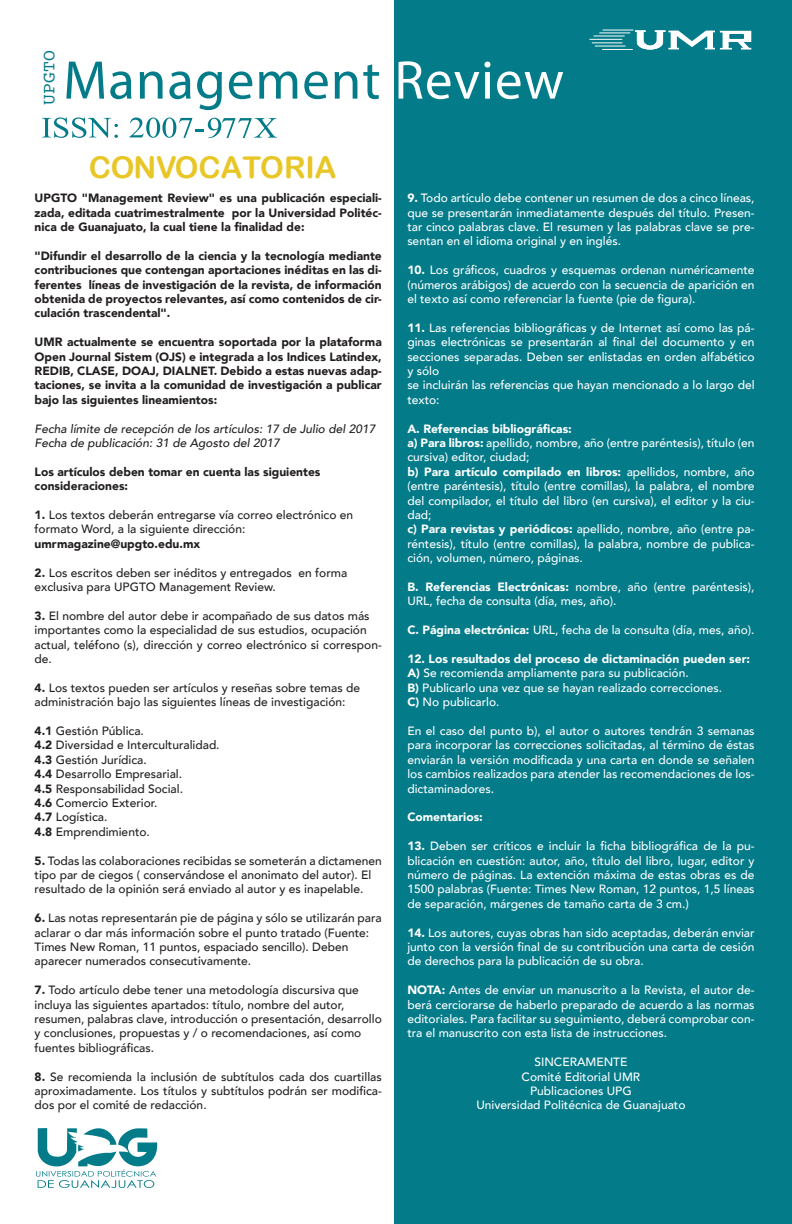
<style>
.page{position:relative;width:792px;height:1224px;background:#fff}
.page>*{position:absolute;margin:0;border:0;box-sizing:border-box;transform-origin:0 0}
.t1{font:30px "Arial Rounded MT Bold";color:#e8c626}
.t2{font:18px "Courier";color:#037b89}
.t3{font:500 12px/14.4px "Avenir";color:#fff;text-align:justify}
.t4{font:500 12px/14.4px "Avenir";color:#231f20}
.t5{font:900 12px/14.4px "Avenir";color:#231f20;text-align:justify}
.t6{font:900 12px "Avenir";color:#fff}
.t7{font:italic 500 12px "Avenir";color:#231f20}
.s1{font-weight:900}
</style>
<div class="page">
<div style="left:394px;top:0;width:398px;height:1224px;background:#037b89"></div>
<svg style="left:42px;top:117px;width:76px;height:21px"></svg>
<svg style="left:635px;top:30px;width:116px;height:20px"></svg>
<hr style="left:599px;top:32px;width:31px;height:1px;background:#fbfbfa">
<hr style="left:592px;top:42px;width:30px;height:1px;background:#fbfbfa">
<hr style="left:594px;top:36px;width:31px;height:1px;background:#fbfbfa">
<hr style="left:589px;top:39px;width:33px;height:1px;background:#fbfbfa">
<hr style="left:595px;top:46px;width:30px;height:1px;background:#fbfbfa">
<hr style="left:602px;top:49px;width:31px;height:1px;background:#fbfbfa">
<hr style="left:603px;top:30px;width:30px;height:1px;background:#fbfbfa">
<svg style="left:66px;top:62px;width:38px;height:37px"></svg>
<svg style="left:110px;top:71px;width:21px;height:28px"></svg>
<svg style="left:140px;top:71px;width:23px;height:28px"></svg>
<svg style="left:169px;top:71px;width:22px;height:28px"></svg>
<svg style="left:197px;top:71px;width:25px;height:39px"></svg>
<svg style="left:229px;top:71px;width:23px;height:28px"></svg>
<svg style="left:259px;top:71px;width:38px;height:28px"></svg>
<svg style="left:304px;top:71px;width:24px;height:28px"></svg>
<svg style="left:335px;top:71px;width:22px;height:28px"></svg>
<svg style="left:363px;top:64px;width:16px;height:35px"></svg>
<svg style="left:399px;top:61px;width:92px;height:38px"></svg>
<svg style="left:497px;top:71px;width:66px;height:28px"></svg>
<svg style="left:129px;top:118px;width:148px;height:20px"></svg>
<svg style="left:36px;top:1128px;width:122px;height:60px"></svg>
<h2 class="t2" style="left:35px;top:105px;width:56px;rotate:-90deg">UPGTO</h2>
<h1 class="t1" style="left:89px;top:149px;width:249px">CONVOCATORIA</h1>
<p class="t5" style="left:35px;top:191px;width:349px">UPGTO "Management Review" es una publicación especiali&shy;zada, editada cuatrimestralmente por la Universidad Politéc&shy;nica de Guanajuato, la cual tiene la finalidad de:</p>
<p class="t5" style="left:35px;top:248px;width:349px">"Difundir el desarrollo de la ciencia y la tecnología mediante contribuciones que contengan aportaciones inéditas en las di&shy;ferentes líneas de investigación de la revista, de información obtenida de proyectos relevantes, así como contenidos de cir&shy;culación trascendental".</p>
<p class="t5" style="left:35px;top:335px;width:349px">UMR actualmente se encuentra soportada por la plataforma Open Journal Sistem (OJS) e integrada a los Indices Latindex, REDIB, CLASE, DOAJ, DIALNET. Debido a estas nuevas adap&shy;taciones, se invita a la comunidad de investigación a publicar bajo las siguientes lineamientos:</p>
<p class="t7" style="left:35px;top:421px;width:342px">Fecha límite de recepción de los artículos: 17 de Julio del 2017</p>
<p class="t7" style="left:35px;top:436px;width:247px">Fecha de publicación: 31 de Agosto del 2017</p>
<p class="t5" style="left:35px;top:464px;width:287px">Los artículos deben tomar en cuenta las siguientes</p>
<p class="t5" style="left:35px;top:479px;width:95px">consideraciones:</p>
<p class="t4" style="left:35px;top:507px;width:320px"><span class="s1">1.</span> Los textos deberán entregarse vía correo electrónico en</p>
<p class="t4" style="left:35px;top:521px;width:212px">formato Word, a la siguiente dirección:</p>
<p class="t5" style="left:35px;top:536px;width:167px">umrmagazine@upgto.edu.mx</p>
<p class="t4" style="left:35px;top:565px;width:314px"><span class="s1">2.</span> Los escritos deben ser inéditos y entregados en forma</p>
<p class="t4" style="left:35px;top:579px;width:243px">exclusiva para UPGTO Management Review.</p>
<p class="t4" style="left:35px;top:608px;width:337px"><span class="s1">3.</span> El nombre del autor debe ir acompañado de sus datos más</p>
<p class="t4" style="left:35px;top:622px;width:334px">importantes como la especialidad de sus estudios, ocupación</p>
<p class="t4" style="left:35px;top:637px;width:349px">actual, teléfono (s), dirección y correo electrónico si correspon&shy;de.</p>
<p class="t4" style="left:35px;top:680px;width:327px"><span class="s1">4.</span> Los textos pueden ser artículos y reseñas sobre temas de</p>
<p class="t4" style="left:35px;top:694px;width:312px">administración bajo las siguientes líneas de investigación:</p>
<p class="t4" style="left:35px;top:723px;width:111px"><span class="s1">4.1</span> Gestión Pública.</p>
<p class="t4" style="left:35px;top:737px;width:187px"><span class="s1">4.2</span> Diversidad e Interculturalidad.</p>
<p class="t4" style="left:35px;top:752px;width:114px"><span class="s1">4.3</span> Gestión Jurídica.</p>
<p class="t4" style="left:35px;top:766px;width:149px"><span class="s1">4.4</span> Desarrollo Empresarial.</p>
<p class="t4" style="left:35px;top:781px;width:150px"><span class="s1">4.5</span> Responsabilidad Social.</p>
<p class="t4" style="left:35px;top:795px;width:124px"><span class="s1">4.6</span> Comercio Exterior.</p>
<p class="t4" style="left:35px;top:809px;width:74px"><span class="s1">4.7</span> Logística.</p>
<p class="t4" style="left:35px;top:824px;width:117px"><span class="s1">4.8</span> Emprendimiento.</p>
<p class="t4" style="left:35px;top:853px;width:349px"><span class="s1">5.</span> Todas las colaboraciones recibidas se someterán a dictamenen tipo par de ciegos ( conservándose el anonimato del autor). El</p>
<p class="t4" style="left:35px;top:881px;width:330px">resultado de la opinión será enviado al autor y es inapelable.</p>
<p class="t4" style="left:35px;top:910px;width:349px"><span class="s1">6.</span> Las notas representarán pie de página y sólo se utilizarán para aclarar o dar más información sobre el punto tratado (Fuente:</p>
<p class="t4" style="left:35px;top:939px;width:315px">Times New Roman, 11 puntos, espaciado sencillo). Deben</p>
<p class="t4" style="left:35px;top:953px;width:218px">aparecer numerados consecutivamente.</p>
<p class="t4" style="left:35px;top:982px;width:326px"><span class="s1">7.</span> Todo artículo debe tener una metodología discursiva que</p>
<p class="t4" style="left:35px;top:997px;width:311px">incluya las siguientes apartados: título, nombre del autor,</p>
<p class="t4" style="left:35px;top:1011px;width:349px">resumen, palabras clave, introducción o presentación, desarrollo y conclusiones, propuestas y / o recomendaciones, así como</p>
<p class="t4" style="left:35px;top:1040px;width:121px">fuentes bibliográficas.</p>
<p class="t4" style="left:35px;top:1069px;width:349px;text-align:justify"><span class="s1">8.</span> Se recomienda la inclusión de subtítulos cada dos cuartillas aproximadamente. Los títulos y subtítulos podrán ser modifica&shy;dos por el comité de redacción.</p>
<p class="t3" style="left:407px;top:190px;width:349px"><span class="s1">9.</span> Todo artículo debe contener un resumen de dos a cinco líneas, que se presentarán inmediatamente después del título. Presen&shy;tar cinco palabras clave. El resumen y las palabras clave se pre&shy;sentan en el idioma original y en inglés.</p>
<p class="t3" style="left:407px;top:262px;width:349px"><span class="s1">10.</span> Los gráficos, cuadros y esquemas ordenan numéricamente (números arábigos) de acuerdo con la secuencia de aparición en el texto así como referenciar la fuente (pie de figura).</p>
<p class="t3" style="left:407px;top:320px;width:349px"><span class="s1">11.</span> Las referencias bibliográficas y de Internet así como las pá&shy;ginas electrónicas se presentarán al final del documento y en secciones separadas. Deben ser enlistadas en orden alfabético y sólo</p>
<p class="t3" style="left:407px;top:377px;width:349px">se incluirán las referencias que hayan mencionado a lo largo del texto:</p>
<p class="t6" style="left:407px;top:418px;width:166px">A. Referencias bibliográficas:</p>
<p class="t3" style="left:407px;top:435px;width:349px"><span class="s1">a) Para libros:</span> apellido, nombre, año (entre paréntesis), título (en cursiva) editor, ciudad;</p>
<p class="t3" style="left:407px;top:464px;width:349px"><span class="s1">b) Para artículo compilado en libros:</span> apellidos, nombre, año (entre paréntesis), título (entre comillas), la palabra, el nombre del compilador, el título del libro (en cursiva), el editor y la ciu&shy;dad;</p>
<p class="t3" style="left:407px;top:521px;width:349px"><span class="s1">c) Para revistas y periódicos:</span> apellido, nombre, año (entre pa&shy;réntesis), título (entre comillas), la palabra, nombre de publica&shy;ción, volumen, número, páginas.</p>
<p class="t3" style="left:407px;top:579px;width:349px"><span class="s1">B. Referencias Electrónicas:</span> nombre, año (entre paréntesis),<br>URL, fecha de consulta (día, mes, año).</p>
<p class="t3" style="left:407px;top:622px;width:349px"><span class="s1">C. Página electrónica:</span> URL, fecha de la consulta (día, mes, año).</p>
<p class="t6" style="left:407px;top:649px;width:344px">12. Los resultados del proceso de dictaminación pueden ser:</p>
<p class="t3" style="left:407px;top:665px;width:283px"><span class="s1">A)</span> Se recomienda ampliamente para su publicación.</p>
<p class="t3" style="left:407px;top:680px;width:316px"><span class="s1">B)</span> Publicarlo una vez que se hayan realizado correcciones.</p>
<p class="t3" style="left:407px;top:694px;width:94px"><span class="s1">C)</span> No publicarlo.</p>
<p class="t3" style="left:407px;top:723px;width:349px">En el caso del punto b), el autor o autores tendrán 3 semanas para incorporar las correcciones solicitadas, al término de éstas enviarán la versión modificada y una carta en donde se señalen los cambios realizados para atender las recomendaciones de los&shy;dictaminadores.</p>
<p class="t6" style="left:407px;top:807px;width:77px">Comentarios:</p>
<p class="t3" style="left:407px;top:838px;width:349px"><span class="s1">13.</span> Deben ser críticos e incluir la ficha bibliográfica de la pu&shy;blicación en cuestión: autor, año, título del libro, lugar, editor y número de páginas. La extención máxima de estas obras es de 1500 palabras (Fuente: Times New Roman, 12 puntos, 1,5 líneas de separación, márgenes de tamaño carta de 3 cm.)</p>
<p class="t3" style="left:407px;top:925px;width:349px"><span class="s1">14.</span> Los autores, cuyas obras han sido aceptadas, deberán enviar junto con la versión final de su contribución una carta de cesión de derechos para la publicación de su obra.</p>
<p class="t3" style="left:407px;top:982px;width:349px"><span class="s1">NOTA:</span> Antes de enviar un manuscrito a la Revista, el autor de&shy;berá cerciorarse de haberlo preparado de acuerdo a las normas editoriales. Para facilitar su seguimiento, deberá comprobar con&shy;tra el manuscrito con esta lista de instrucciones.</p>
<p class="t3" style="left:534px;top:1054px;width:95px">SINCERAMENTE</p>
<p class="t3" style="left:522px;top:1069px;width:120px">Comité Editorial UMR</p>
<p class="t3" style="left:530px;top:1083px;width:103px">Publicaciones UPG</p>
<p class="t3" style="left:476px;top:1097px;width:211px">Universidad Politécnica de Guanajuato</p>
</div>
